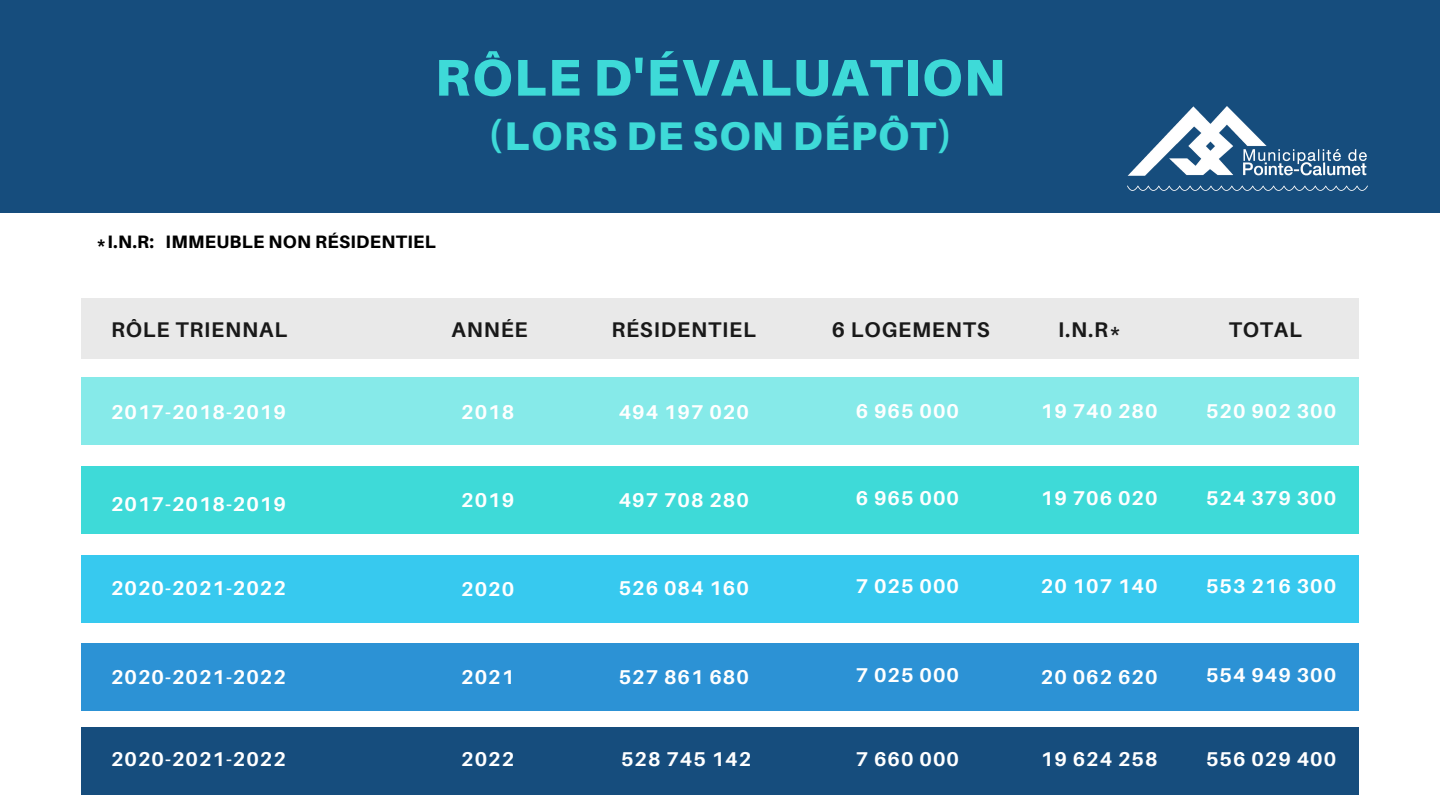
<style>
.page{position:relative;width:1440px;height:810px;background:#fff}
.page>*{position:absolute;margin:0;border:0;box-sizing:border-box;transform-origin:0 0}
.t1{font:900 51.7px "Aileron";letter-spacing:.03em;color:#3edad8}
.t2{font:900 40px "Aileron";letter-spacing:.03em;color:#3edad8}
.t3{font:700 21.2px "Aileron";letter-spacing:.04em;color:#191919}
.t4{font:700 20px "Aileron";letter-spacing:.05em;color:#fff}
.t5{font:800 18px "Aileron";letter-spacing:.02em;color:#000}
</style>
<div class="page">
<div style="left:81px;top:299px;width:1278px;height:60px;background:#e9e9e9"></div>
<div style="left:81px;top:378px;width:1278px;height:67px;background:#86eae9"></div>
<div style="left:81px;top:466px;width:1278px;height:68px;background:#3edad8"></div>
<div style="left:81px;top:555px;width:1278px;height:67px;background:#37c9ef"></div>
<div style="left:81px;top:643px;width:1278px;height:68px;background:#2c92d5"></div>
<div style="left:0;top:0;width:1440px;height:212px;background:#164d7d"></div>
<img style="left:1127px;top:106px;width:240px;height:84px">
<div style="left:81px;top:728px;width:1278px;height:67px;background:#164d7d"></div>
<p class="t1" style="left:435px;top:45px;width:571px">RÔLE D'ÉVALUATION</p>
<p class="t2" style="left:487px;top:111px;width:467px">(LORS DE SON DÉPÔT)</p>
<p class="t5" style="left:96px;top:230px;width:341px">*I.N.R: IMMEUBLE NON RÉSIDENTIEL</p>
<p class="t3" style="left:111px;top:316px;width:178px">RÔLE TRIENNAL</p>
<p class="t3" style="left:452px;top:316px;width:78px">ANNÉE</p>
<p class="t3" style="left:611px;top:316px;width:146px">RÉSIDENTIEL</p>
<p class="t3" style="left:832px;top:316px;width:159px">6 LOGEMENTS</p>
<p class="t3" style="left:1058px;top:316px;width:65px">I.N.R*</p>
<p class="t3" style="left:1229px;top:316px;width:75px">TOTAL</p>
<p class="t4" style="left:111px;top:399px;width:176px">2017-2018-2019</p>
<p class="t4" style="left:461px;top:399px;width:54px">2018</p>
<p class="t4" style="left:619px;top:399px;width:132px">494 197 020</p>
<p class="t4" style="left:856px;top:399px;width:105px">6 965 000</p>
<p class="t4" style="left:1041px;top:399px;width:118px">19 740 280</p>
<p class="t4" style="left:1206px;top:399px;width:132px">520 902 300</p>
<p class="t4" style="left:111px;top:492px;width:176px">2017-2018-2019</p>
<p class="t4" style="left:461px;top:488px;width:54px">2019</p>
<p class="t4" style="left:619px;top:488px;width:132px">497 708 280</p>
<p class="t4" style="left:856px;top:485px;width:105px">6 965 000</p>
<p class="t4" style="left:1041px;top:485px;width:118px">19 706 020</p>
<p class="t4" style="left:1206px;top:485px;width:132px">524 379 300</p>
<p class="t4" style="left:111px;top:576px;width:176px">2020-2021-2022</p>
<p class="t4" style="left:461px;top:576px;width:54px">2020</p>
<p class="t4" style="left:619px;top:576px;width:132px">526 084 160</p>
<p class="t4" style="left:856px;top:574px;width:105px">7 025 000</p>
<p class="t4" style="left:1041px;top:574px;width:118px">20 107 140</p>
<p class="t4" style="left:1206px;top:574px;width:132px">553 216 300</p>
<p class="t4" style="left:111px;top:665px;width:176px">2020-2021-2022</p>
<p class="t4" style="left:461px;top:665px;width:54px">2021</p>
<p class="t4" style="left:619px;top:664px;width:132px">527 861 680</p>
<p class="t4" style="left:856px;top:662px;width:105px">7 025 000</p>
<p class="t4" style="left:1041px;top:664px;width:118px">20 062 620</p>
<p class="t4" style="left:1206px;top:663px;width:132px">554 949 300</p>
<p class="t4" style="left:111px;top:746px;width:176px">2020-2021-2022</p>
<p class="t4" style="left:461px;top:746px;width:54px">2022</p>
<p class="t4" style="left:621px;top:746px;width:132px">528 745 142</p>
<p class="t4" style="left:856px;top:746px;width:105px">7 660 000</p>
<p class="t4" style="left:1041px;top:746px;width:118px">19 624 258</p>
<p class="t4" style="left:1206px;top:746px;width:132px">556 029 400</p>
</div>
